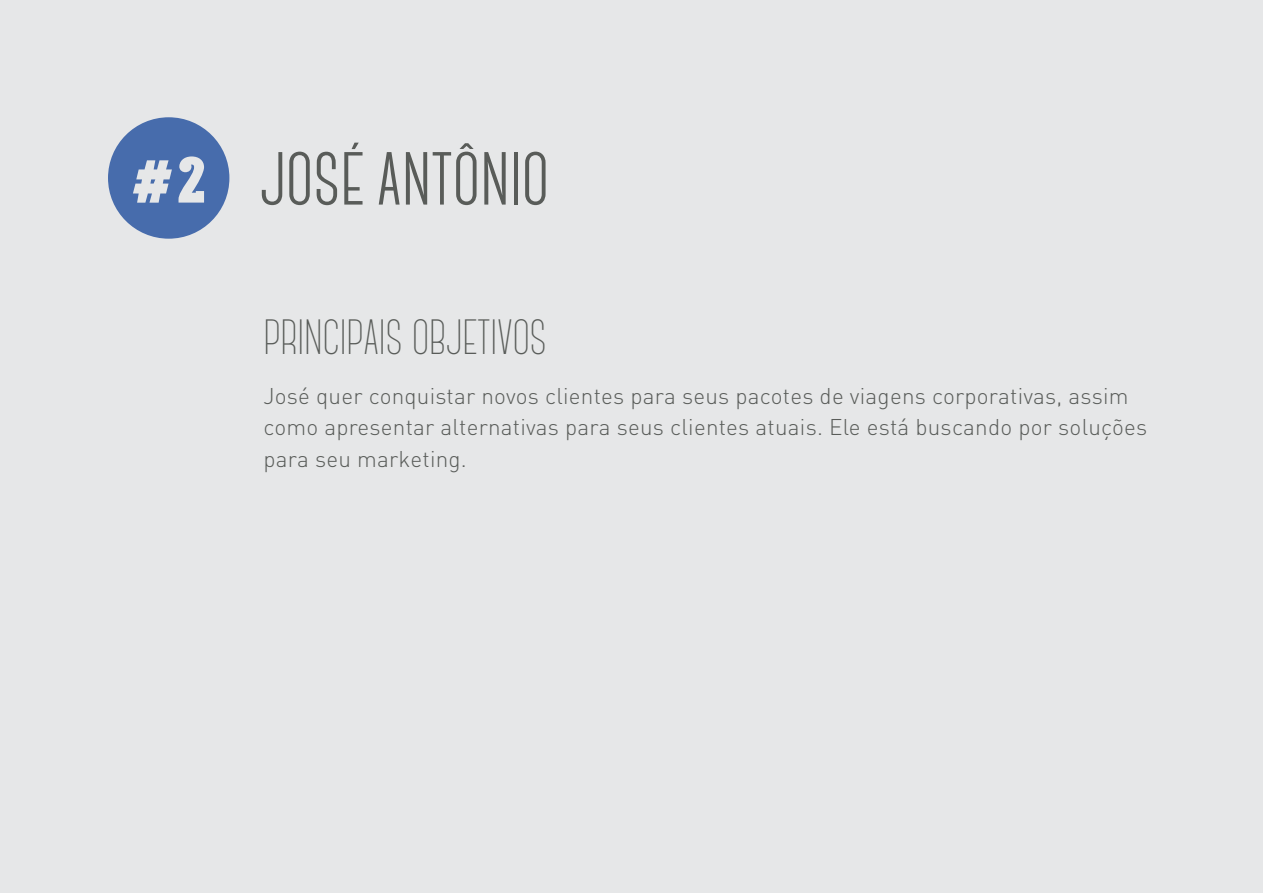
<style>
.page{position:relative;width:1263px;height:893px;background:#fff}
.page>*{position:absolute;margin:0;border:0;box-sizing:border-box;transform-origin:0 0}
.t1{font:700 75px "Canter";color:#595c59}
.t2{font:66px "Carton";color:#e6e7e8}
.t3{font:300 49.5px "Canter";color:#595c59}
.t4{font:300 22.5px/31.5px "DIN Pro";letter-spacing:.01em;color:#595c59}
</style>
<div class="page">
<div style="left:0;top:0;width:1263px;height:892px;background:#e6e7e8"></div>
<div style="left:108px;top:117px;width:121px;height:122px;background:#476cac;border-radius:50%"></div>
<h2 class="t2" style="left:130px;top:153px;width:79px">#2</h2>
<h1 class="t1" style="left:260px;top:142px;width:291px">JOSÉ ANTÔNIO</h1>
<h3 class="t3" style="left:263px;top:314px;width:285px">PRINCIPAIS OBJETIVOS</h3>
<p class="t4" style="left:263px;top:379px;width:885px">José quer conquistar novos clientes para seus pacotes de viagens corporativas, assim como apresentar alternativas para seus clientes atuais. Ele está buscando por soluções para seu marketing.</p>
</div>
